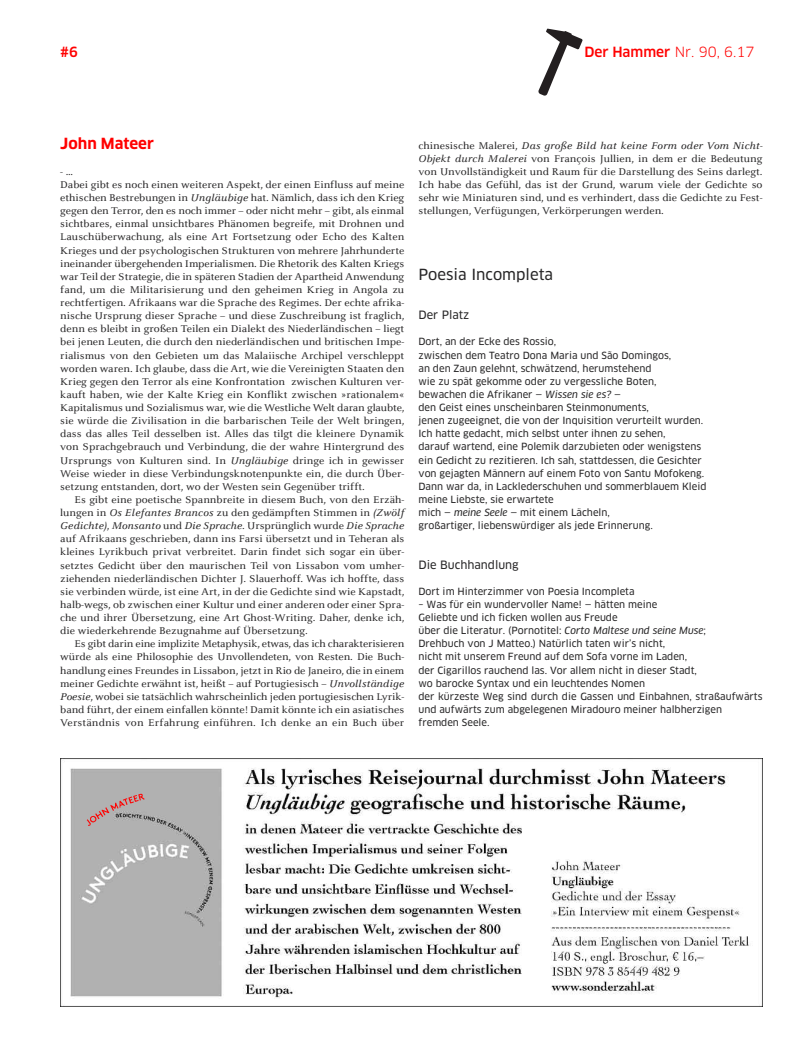
<style>
.page{position:relative;width:798px;height:1063px;background:#fff}
.page>*{position:absolute;margin:0;border:0;box-sizing:border-box;transform-origin:0 0}
.t1{font:15px "Clan Pro News";color:#272627}
.t2{font:700 15px "Clan Pro";color:#f00}
.t3{font:13.75px "Clan Pro";color:#f00}
.t4{font:500 13.75px "Clan Pro";color:#f00}
.t5{font:11.25px "Clan Pro News";color:#272627}
.t6{font:10.25px/13.1px "Celeste Small Text";color:#272627;text-align:justify}
.t7{font:9.75px/13.1px "Clan Pro News";color:#272627}
.s1{font-weight:500}
.s2{font-style:italic}
.s3{font-family:"Clan Pro News Ita"}
</style>
<div class="page">
<svg style="left:538px;top:29px;width:44px;height:67px"></svg>
<img style="left:60px;top:758px;width:702px;height:240px">
<h2 class="t4" style="left:60px;top:47px;width:19px">#6</h2>
<h2 class="t3" style="left:584px;top:47px;width:172px"><span class="s1">Der Hammer</span> Nr. 90, 6.17</h2>
<h1 class="t2" style="left:60px;top:137px;width:95px">John Mateer</h1>
<p class="t6" style="left:60px;top:165px;width:346px;text-align:left">- …<br>Dabei gibt es noch einen weiteren Aspekt, der einen Einfluss auf meine ethischen Bestrebungen in <span class="s2">Ungläubige</span> hat. Nämlich, dass ich den Krieg gegen den Terror, den es noch immer – oder nicht mehr – gibt, als einmal sichtbares, einmal unsichtbares Phänomen begreife, mit Drohnen und Lauschüberwachung, als eine Art Fortsetzung oder Echo des Kalten Krieges und der psychologischen Strukturen von mehrere Jahrhunderte ineinander übergehenden Imperialismen. Die Rhetorik des Kalten Kriegs war Teil der Strategie, die in späteren Stadien der Apartheid Anwendung fand, um die Militarisierung und den geheimen Krieg in Angola zu rechtfertigen. Afrikaans war die Sprache des Regimes. Der echte afrika&shy;nische Ursprung dieser Sprache – und diese Zuschreibung ist fraglich, denn es bleibt in großen Teilen ein Dialekt des Niederländischen – liegt bei jenen Leuten, die durch den niederländischen und britischen Impe&shy;rialismus von den Gebieten um das Malaiische Archipel verschleppt worden waren. Ich glaube, dass die Art, wie die Vereinigten Staaten den Krieg gegen den Terror als eine Konfrontation zwischen Kulturen ver&shy;kauft haben, wie der Kalte Krieg ein Konflikt zwischen »rationalem« Kapitalismus und Sozialismus war, wie die Westliche Welt daran glaubte, sie würde die Zivilisation in die barbarischen Teile der Welt bringen, dass das alles Teil desselben ist. Alles das tilgt die kleinere Dynamik von Sprachgebrauch und Verbindung, die der wahre Hintergrund des Ursprungs von Kulturen sind. In <span class="s2">Ungläubige</span> dringe ich in gewisser Weise wieder in diese Verbindungsknotenpunkte ein, die durch Über&shy;setzung entstanden, dort, wo der Westen sein Gegenüber trifft.</p>
<p class="t6" style="left:60px;top:493px;width:346px;text-indent:14px">Es gibt eine poetische Spannbreite in diesem Buch, von den Erzäh&shy;lungen in <span class="s2">Os Elefantes Brancos</span> zu den gedämpften Stimmen in <span class="s2">(Zwölf Gedichte)</span>, <span class="s2">Monsanto</span> und <span class="s2">Die Sprache</span>. Ursprünglich wurde <span class="s2">Die Sprache </span>auf Afrikaans geschrieben, dann ins Farsi übersetzt und in Teheran als kleines Lyrikbuch privat verbreitet. Darin findet sich sogar ein über&shy;setztes Gedicht über den maurischen Teil von Lissabon vom umher&shy;ziehenden niederländischen Dichter J. Slauerhoff. Was ich hoffte, dass sie verbinden würde, ist eine Art, in der die Gedichte sind wie Kapstadt, halb-wegs, ob zwischen einer Kultur und einer anderen oder einer Spra&shy;che und ihrer Übersetzung, eine Art Ghost-Writing. Daher, denke ich, die wiederkehrende Bezugnahme auf Übersetzung.</p>
<p class="t6" style="left:60px;top:638px;width:345px;text-indent:14px">Es gibt darin eine implizite Metaphysik, etwas, das ich charakterisieren würde als eine Philosophie des Unvollendeten, von Resten. Die Buch&shy;handlung eines Freundes in Lissabon, jetzt in Rio de Janeiro, die in einem meiner Gedichte erwähnt ist, heißt – auf Portugiesisch – <span class="s2">Unvollständige Poesie</span>, wobei sie tatsächlich wahrscheinlich jeden portugiesischen Lyrik&shy;band führt, der einem einfallen könnte! Damit könnte ich ein asiatisches Verständnis von Erfahrung einführen. Ich denke an ein Buch über</p>
<p class="t6" style="left:418px;top:139px;width:345px">chinesische Malerei, <span class="s2">Das große Bild hat keine Form oder Vom Nicht-Objekt durch Malerei</span> von François Jullien, in dem er die Bedeutung von Unvollständigkeit und Raum für die Darstellung des Seins darlegt.<br>Ich habe das Gefühl, das ist der Grund, warum viele der Gedichte so sehr wie Miniaturen sind, und es verhindert, dass die Gedichte zu Fest&shy;stellungen, Verfügungen, Verkörperungen werden.</p>
<h1 class="t1" style="left:418px;top:269px;width:136px">Poesia Incompleta</h1>
<p class="t5" style="left:418px;top:311px;width:52px">Der Platz</p>
<p class="t7" style="left:418px;top:336px;width:289px">Dort, an der Ecke des Rossio,<br>zwischen dem Teatro Dona Maria und São Domingos,<br>an den Zaun gelehnt, schwätzend, herumstehend<br>wie zu spät gekomme oder zu vergessliche Boten, bewachen die Afrikaner — <span class="s3">Wissen sie es?</span> —<br>den Geist eines unscheinbaren Steinmonuments,<br>jenen zugeeignet, die von der Inquisition verurteilt wurden.<br>Ich hatte gedacht, mich selbst unter ihnen zu sehen,<br>darauf wartend, eine Polemik darzubieten oder wenigstens ein Gedicht zu rezitieren. Ich sah, stattdessen, die Gesichter von gejagten Männern auf einem Foto von Santu Mofokeng.<br>Dann war da, in Lacklederschuhen und sommerblauem Kleid meine Liebste, sie erwartete<br>mich — <span class="s3">meine Seele</span> — mit einem Lächeln,<br>großartiger, liebenswürdiger als jede Erinnerung.</p>
<p class="t5" style="left:418px;top:560px;width:102px">Die Buchhandlung</p>
<p class="t7" style="left:418px;top:585px;width:217px">Dort im Hinterzimmer von Poesia Incompleta</p>
<p class="t7" style="left:418px;top:598px;width:345px">– Was für ein wundervoller Name! — hätten meine<br>Geliebte und ich ficken wollen aus Freude<br>über die Literatur. (Pornotitel: <span class="s3">Corto Maltese und seine Muse</span>;<br>Drehbuch von J Matteo.) Natürlich taten wir’s nicht,<br>nicht mit unserem Freund auf dem Sofa vorne im Laden,<br>der Cigarillos rauchend las. Vor allem nicht in dieser Stadt,<br>wo barocke Syntax und ein leuchtendes Nomen<br>der kürzeste Weg sind durch die Gassen und Einbahnen, straßaufwärts und aufwärts zum abgelegenen Miradouro meiner halbherzigen fremden Seele.</p>
</div>
